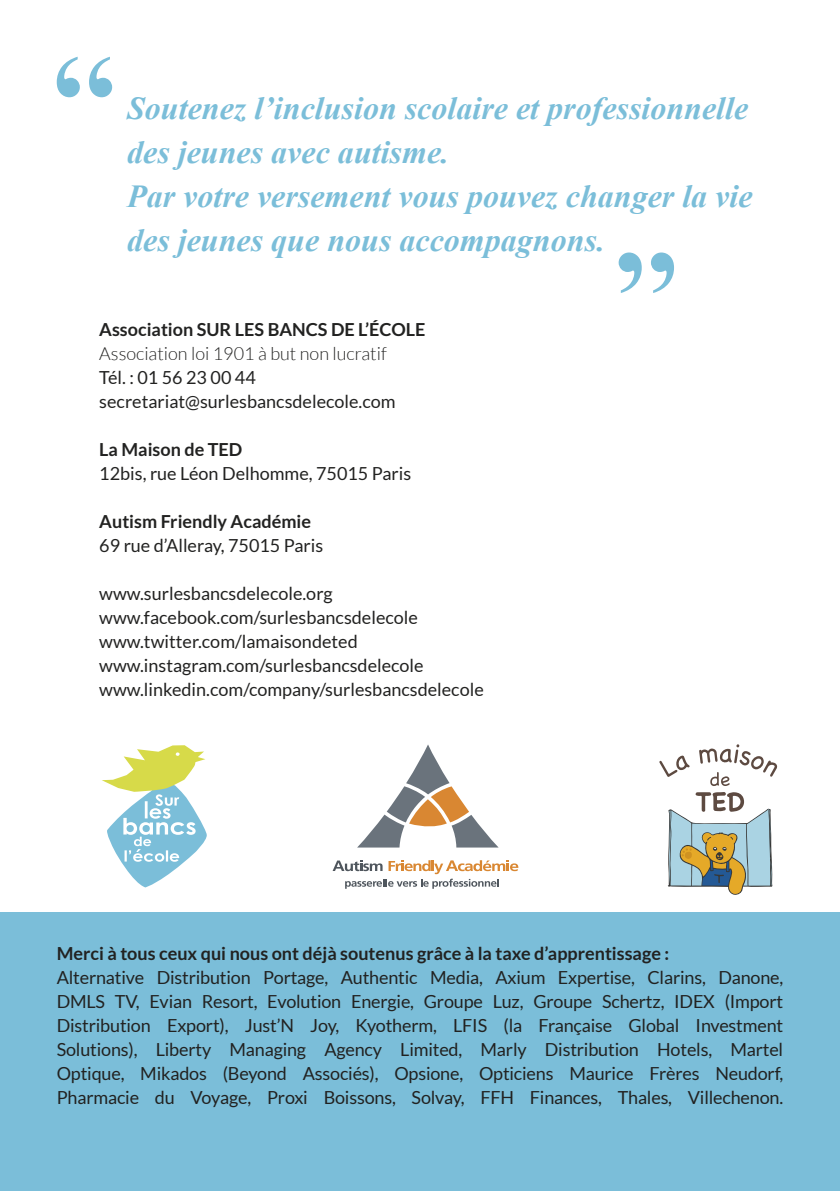
<style>
.page{position:relative;width:840px;height:1191px;background:#fff}
.page>*{position:absolute;margin:0;border:0;box-sizing:border-box;transform-origin:0 0}
.t1{font:italic 700 32px/44px "Times New Roman";color:#7bbed9}
.t2{font:18px/24px "Lato";color:#222221}
.t3{font:700 18px "Lato";color:#222221}
.t4{font:300 18px "Lato";color:#222221}
</style>
<div class="page">
<div style="left:0;top:912px;width:839px;height:279px;background:#7bbed9"></div>
<svg style="left:102px;top:745px;width:104px;height:142px"></svg>
<svg style="left:659px;top:744px;width:117px;height:151px"></svg>
<svg style="left:357px;top:744px;width:141px;height:103px"></svg>
<svg style="left:332px;top:860px;width:186px;height:28px"></svg>
<svg style="left:57px;top:57px;width:55px;height:40px"></svg>
<svg style="left:618px;top:252px;width:55px;height:41px"></svg>
<h1 class="t1" style="left:127px;top:85px;width:626px">Soutenez l’inclusion scolaire et professionnelle des jeunes avec autisme.<br>Par votre versement vous pouvez changer la vie des jeunes que nous accompagnons.</h1>
<p class="t3" style="left:99px;top:319px;width:327px">Association SUR LES BANCS DE L’ÉCOLE</p>
<p class="t4" style="left:99px;top:344px;width:289px">Association loi 1901 à but non lucratif</p>
<p class="t2" style="left:99px;top:365px;width:298px">Tél. : 01 56 23 00 44 secretariat@surlesbancsdelecole.com</p>
<p class="t3" style="left:99px;top:439px;width:144px">La Maison de TED</p>
<p class="t2" style="left:99px;top:461px;width:313px">12bis, rue Léon Delhomme, 75015 Paris</p>
<p class="t3" style="left:99px;top:511px;width:213px">Autism Friendly Académie</p>
<p class="t2" style="left:99px;top:533px;width:225px">69 rue d’Alleray, 75015 Paris</p>
<p class="t2" style="left:99px;top:581px;width:386px">www.surlesbancsdelecole.org www.facebook.com/surlesbancsdelecole www.twitter.com/lamaisondeted www.instagram.com/surlesbancsdelecole www.linkedin.com/company/surlesbancsdelecole</p>
<p class="t3" style="left:57px;top:943px;width:613px">Merci à tous ceux qui nous ont déjà soutenus grâce à la taxe d’apprentissage :</p>
<p class="t2" style="left:57px;top:965px;width:727px;text-align:justify">Alternative Distribution Portage, Authentic Media, Axium Expertise, Clarins, Danone, DMLS TV, Evian Resort, Evolution Energie, Groupe Luz, Groupe Schertz, IDEX (Import Distribution Export), Just’N Joy, Kyotherm, LFIS (la Française Global Investment Solutions), Liberty Managing Agency Limited, Marly Distribution Hotels, Martel Optique, Mikados (Beyond Associés), Opsione, Opticiens Maurice Frères Neudorf, Pharmacie du Voyage, Proxi Boissons, Solvay, FFH Finances, Thales, Villechenon.</p>
</div>
